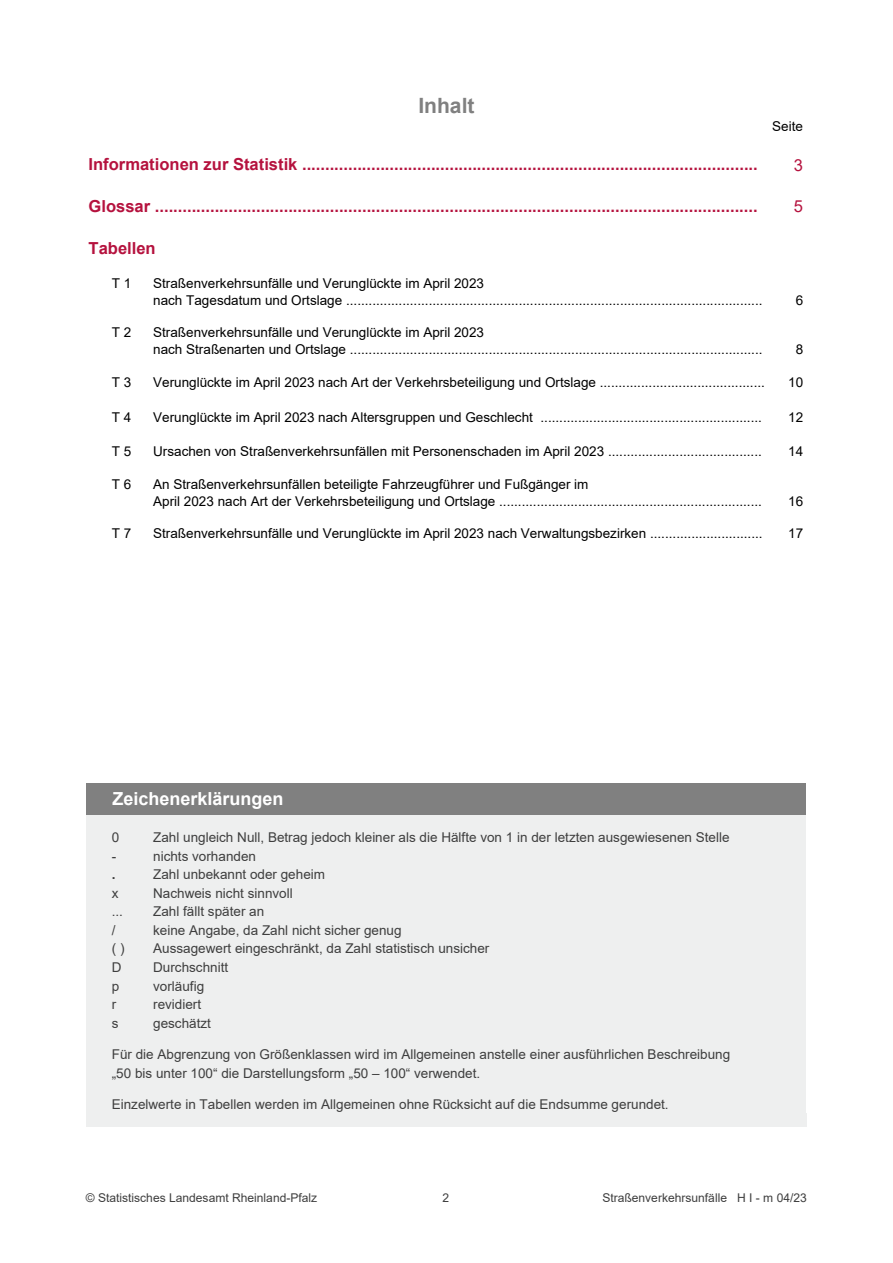
<style>
.page{position:relative;width:893px;height:1263px;background:#fff}
.page>*{position:absolute;margin:0;border:0;box-sizing:border-box;transform-origin:0 0}
.t1{font:700 21px "Arial";color:#808080}
.t2{font:700 18px "Arial";color:#fff}
.t3{font:700 16.5px "Arial";color:#b5123e}
.t4{font:16.5px "Arial";color:#b5123e}
.t5{font:13.5px/16.4px "Arial";color:#000}
.t6{font:13.5px/18.6px "Arial";color:#3e3e3e}
.t7{font:700 13.5px "Arial";color:#3e3e3e}
.t8{font:12px "Arial";color:#3e3e3e}
</style>
<div class="page">
<div style="left:86px;top:783px;width:720px;height:32px;background:#808080"></div>
<div style="left:86px;top:815px;width:720px;height:299px;background:#eeefef"></div>
<div style="left:86px;top:1114px;width:99px;height:13px;background:#eeefef"></div>
<div style="left:185px;top:1114px;width:621px;height:13px;background:#eeefef"></div>
<h1 class="t1" style="left:418px;top:94px;width:58px">Inhalt</h1>
<p class="t3" style="left:89px;top:156px;width:670px">Informationen zur Statistik ...................................................................................................</p>
<p class="t3" style="left:89px;top:197px;width:671px">Glossar ...................................................................................................................................</p>
<p class="t5" style="left:772px;top:119px;width:32px">Seite</p>
<p class="t4" style="left:794px;top:156px;width:11px">3</p>
<p class="t4" style="left:794px;top:197px;width:11px">5</p>
<p class="t3" style="left:89px;top:239px;width:69px">Tabellen</p>
<p class="t5" style="left:112px;top:276px;width:21px">T 1</p>
<p class="t5" style="left:153px;top:276px;width:611px">Straßenverkehrsunfälle und Verunglückte im April 2023<br>nach Tagesdatum und Ortslage ...............................................................................................................</p>
<p class="t5" style="left:112px;top:325px;width:21px">T 2</p>
<p class="t5" style="left:153px;top:325px;width:332px">Straßenverkehrsunfälle und Verunglückte im April 2023</p>
<p class="t5" style="left:796px;top:292px;width:9px">6</p>
<p class="t5" style="left:153px;top:341px;width:611px">nach Straßenarten und Ortslage ..............................................................................................................</p>
<p class="t5" style="left:153px;top:374px;width:613px">Verunglückte im April 2023 nach Art der Verkehrsbeteiligung und Ortslage ............................................</p>
<p class="t5" style="left:153px;top:409px;width:610px">Verunglückte im April 2023 nach Altersgruppen und Geschlecht ...........................................................</p>
<p class="t5" style="left:153px;top:444px;width:610px">Ursachen von Straßenverkehrsunfällen mit Personenschaden im April 2023 .........................................</p>
<p class="t5" style="left:153px;top:476px;width:610px">An Straßenverkehrsunfällen beteiligte Fahrzeugführer und Fußgänger im<br>April 2023 nach Art der Verkehrsbeteiligung und Ortslage ......................................................................</p>
<p class="t5" style="left:796px;top:341px;width:9px">8</p>
<p class="t5" style="left:112px;top:374px;width:21px">T 3</p>
<p class="t5" style="left:788px;top:374px;width:17px">10</p>
<p class="t5" style="left:112px;top:409px;width:21px">T 4</p>
<p class="t5" style="left:788px;top:409px;width:17px">12</p>
<p class="t5" style="left:112px;top:444px;width:21px">T 5</p>
<p class="t5" style="left:788px;top:444px;width:17px">14</p>
<p class="t5" style="left:112px;top:476px;width:21px">T 6</p>
<p class="t5" style="left:788px;top:493px;width:17px">16</p>
<p class="t5" style="left:112px;top:526px;width:21px">T 7</p>
<p class="t5" style="left:788px;top:526px;width:17px">17</p>
<p class="t5" style="left:153px;top:526px;width:611px">Straßenverkehrsunfälle und Verunglückte im April 2023 nach Verwaltungsbezirken ..............................</p>
<h2 class="t2" style="left:112px;top:789px;width:173px">Zeichenerklärungen</h2>
<p class="t6" style="left:112px;top:828px;width:9px">0</p>
<p class="t6" style="left:153px;top:828px;width:578px">Zahl ungleich Null, Betrag jedoch kleiner als die Hälfte von 1 in der letzten ausgewiesenen Stelle</p>
<p class="t6" style="left:112px;top:847px;width:6px">-</p>
<p class="t6" style="left:153px;top:847px;width:104px">nichts vorhanden</p>
<p class="t7" style="left:112px;top:867px;width:5px">.</p>
<p class="t6" style="left:153px;top:865px;width:173px">Zahl unbekannt oder geheim</p>
<p class="t6" style="left:112px;top:884px;width:8px">x</p>
<p class="t6" style="left:153px;top:884px;width:141px">Nachweis nicht sinnvoll</p>
<p class="t6" style="left:112px;top:902px;width:13px">...</p>
<p class="t6" style="left:153px;top:902px;width:113px">Zahl fällt später an</p>
<p class="t6" style="left:112px;top:921px;width:5px">/</p>
<p class="t6" style="left:153px;top:921px;width:250px">keine Angabe, da Zahl nicht sicher genug</p>
<p class="t6" style="left:112px;top:939px;width:14px">( )</p>
<p class="t6" style="left:153px;top:939px;width:338px">Aussagewert eingeschränkt, da Zahl statistisch unsicher</p>
<p class="t6" style="left:112px;top:958px;width:11px">D</p>
<p class="t6" style="left:153px;top:958px;width:77px">Durchschnitt</p>
<p class="t6" style="left:112px;top:977px;width:9px">p</p>
<p class="t6" style="left:153px;top:977px;width:53px">vorläufig</p>
<p class="t6" style="left:112px;top:995px;width:6px">r</p>
<p class="t6" style="left:153px;top:995px;width:50px">revidiert</p>
<p class="t6" style="left:112px;top:1014px;width:8px">s</p>
<p class="t6" style="left:153px;top:1014px;width:59px">geschätzt</p>
<p class="t6" style="left:112px;top:1045px;width:620px">Für die Abgrenzung von Größenklassen wird im Allgemeinen anstelle einer ausführlichen Beschreibung „50 bis unter 100“ die Darstellungsform „50 – 100“ verwendet.</p>
<p class="t6" style="left:112px;top:1095px;width:558px">Einzelwerte in Tabellen werden im Allgemeinen ohne Rücksicht auf die Endsumme gerundet.</p>
<p class="t8" style="left:86px;top:1191px;width:233px">© Statistisches Landesamt Rheinland-Pfalz</p>
<p class="t8" style="left:442px;top:1191px;width:8px">2</p>
<p class="t8" style="left:602px;top:1191px;width:206px">Straßenverkehrsunfälle H I - m 04/23</p>
</div>
